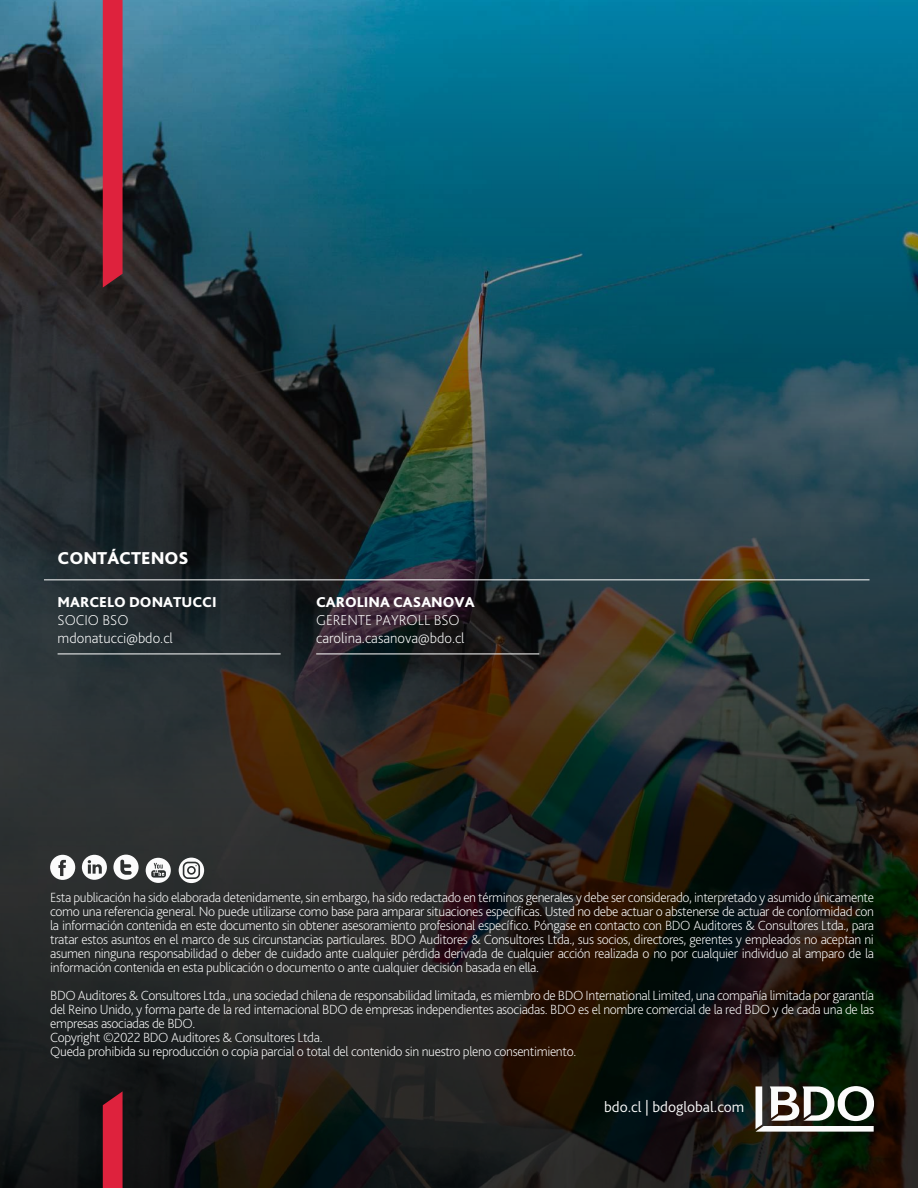
<style>
.page{position:relative;width:918px;height:1188px;background:#fff}
.page>*{position:absolute;margin:0;border:0;box-sizing:border-box;transform-origin:0 0}
.t1{font:800 18px "Bliss Pro";color:#fff}
.t2{font:300 15.45px "Bliss Pro";color:#fbfbfb}
.t3{font:200 15px/18px "Bliss Pro";color:#fff}
.t4{font:800 15px "Bliss Pro";color:#fff}
.t5{font:200 13.95px/14px "Bliss Pro";letter-spacing:-.025em;color:#fbfbfb;text-align:justify}
</style>
<div class="page">
<img style="left:0;top:0;width:918px;height:1188px">
<svg style="left:103px;top:0;width:20px;height:288px;background:#d5233d"></svg>
<svg style="left:103px;top:1091px;width:20px;height:97px;background:#ca2039"></svg>
<svg style="left:756px;top:1086px;width:118px;height:46px"></svg>
<svg style="left:50px;top:855px;width:25px;height:25px"></svg>
<svg style="left:82px;top:855px;width:25px;height:25px"></svg>
<svg style="left:113px;top:855px;width:26px;height:25px"></svg>
<svg style="left:146px;top:858px;width:25px;height:25px"></svg>
<svg style="left:179px;top:858px;width:25px;height:25px"></svg>
<hr style="left:44px;top:579px;width:826px;height:1px;background:#fff">
<hr style="left:58px;top:654px;width:223px;height:1px;background:#fff">
<hr style="left:316px;top:654px;width:223px;height:1px;background:#fff">
<p class="t1" style="left:58px;top:547px;width:133px">CONTÁCTENOS</p>
<p class="t4" style="left:58px;top:593px;width:161px">MARCELO DONATUCCI</p>
<p class="t3" style="left:58px;top:611px;width:117px">SOCIO BSO mdonatucci@bdo.cl</p>
<p class="t4" style="left:316px;top:593px;width:160px">CAROLINA CASANOVA</p>
<p class="t3" style="left:316px;top:611px;width:150px">GERENTE PAYROLL BSO carolina.casanova@bdo.cl</p>
<p class="t5" style="left:50px;top:890px;width:825px">Esta publicación ha sido elaborada detenidamente, sin embargo, ha sido redactado en términos generales y debe ser considerado, interpretado y asumido únicamente como una referencia general. No puede utilizarse como base para amparar situaciones específicas. Usted no debe actuar o abstenerse de actuar de conformidad con la información contenida en este documento sin obtener asesoramiento profesional específico. Póngase en contacto con BDO Auditores &amp; Consultores Ltda., para tratar estos asuntos en el marco de sus circunstancias particulares. BDO Auditores &amp; Consultores Ltda., sus socios, directores, gerentes y empleados no aceptan ni asumen ninguna responsabilidad o deber de cuidado ante cualquier pérdida derivada de cualquier acción realizada o no por cualquier individuo al amparo de la información contenida en esta publicación o documento o ante cualquier decisión basada en ella.</p>
<p class="t5" style="left:50px;top:988px;width:825px;text-align:left">BDO Auditores &amp; Consultores Ltda., una sociedad chilena de responsabilidad limitada, es miembro de BDO International Limited, una compañía limitada por garantía del Reino Unido, y forma parte de la red internacional BDO de empresas independientes asociadas. BDO es el nombre comercial de la red BDO y de cada una de las empresas asociadas de BDO.<br>Copyright ©2022 BDO Auditores &amp; Consultores Ltda.<br>Queda prohibida su reproducción o copia parcial o total del contenido sin nuestro pleno consentimiento.</p>
<p class="t2" style="left:604px;top:1098px;width:142px">bdo.cl | bdoglobal.com</p>
</div>
